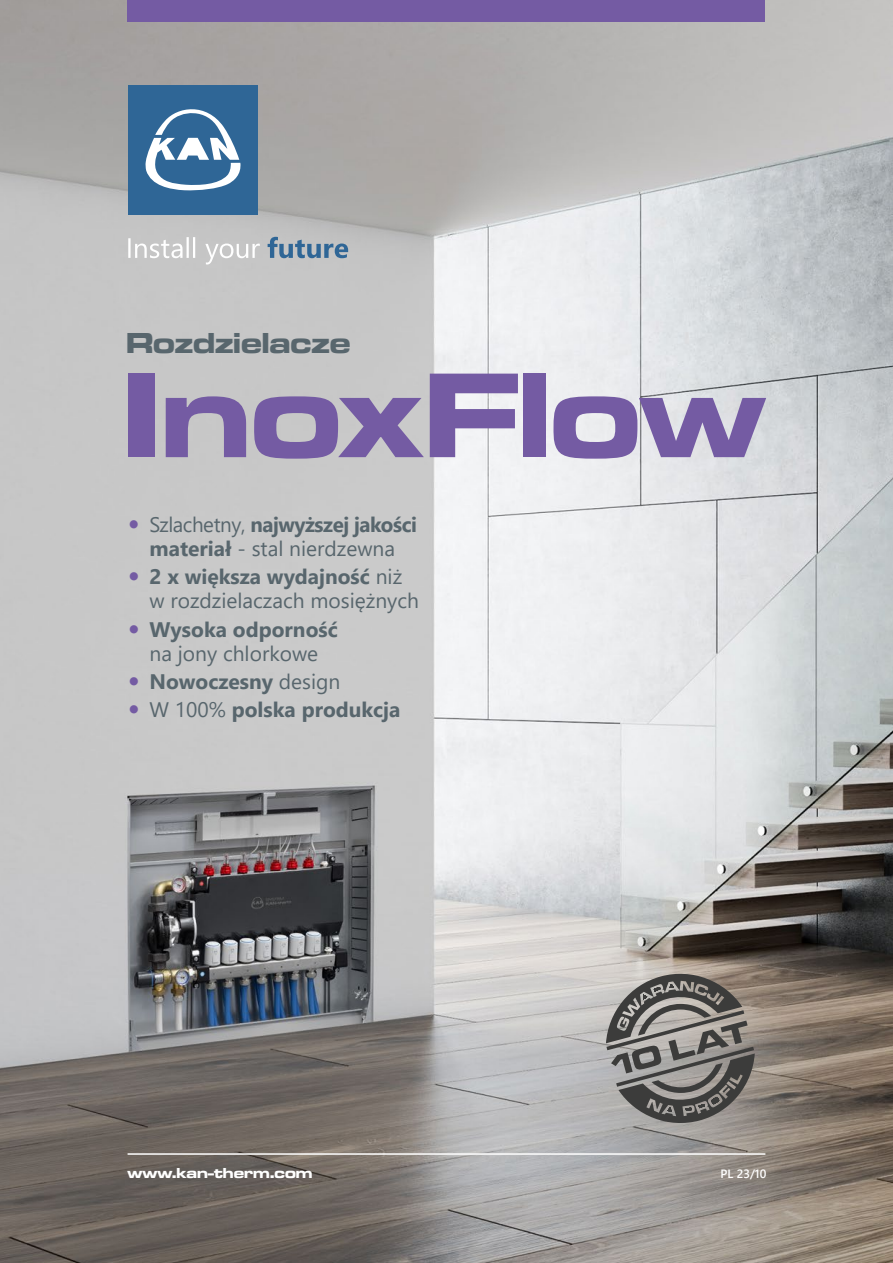
<style>
.page{position:relative;width:893px;height:1263px;background:#fff}
.page>*{position:absolute;margin:0;border:0;box-sizing:border-box;transform-origin:0 0}
.t1{font:125.25px "Microgramma D Bol Ext";color:#745ba3}
.t2{font:30px "Microgramma D Bol Ext";color:#58666d}
.t3{font:21px/24px "Segoe UI";color:#58666d}
.t4{font:700 21px "Segoe UI";color:#58666d}
.t5{font:15px "Microgramma D Bol Ext";color:#fff}
.t6{font:600 12px "Segoe UI";color:#fff}
.s1{font-weight:700}
</style>
<div class="page">
<img style="left:0;top:0;width:893px;height:1263px">
<svg style="left:606px;top:968px;width:149px;height:161px;background:#84807d"></svg>
<div style="left:128px;top:0;width:637px;height:21px;background:#745ba3"></div>
<hr style="left:128px;top:1153px;width:637px;height:2px;background:#fff">
<div style="left:128px;top:85px;width:130px;height:130px;background:#2f6696"></div>
<svg style="left:145px;top:109px;width:96px;height:82px"></svg>
<svg style="left:268px;top:237px;width:80px;height:21px;background:#869db0"></svg>
<svg style="left:128px;top:237px;width:132px;height:27px"></svg>
<svg style="left:130px;top:520px;width:8px;height:8px"></svg>
<svg style="left:130px;top:572px;width:8px;height:9px"></svg>
<svg style="left:130px;top:625px;width:8px;height:8px"></svg>
<svg style="left:130px;top:677px;width:8px;height:8px"></svg>
<svg style="left:130px;top:705px;width:8px;height:8px"></svg>
<h2 class="t2" style="left:126px;top:323px;width:226px">Rozdzielacze</h2>
<h1 class="t1" style="left:122px;top:330px;width:644px">InoxFlow</h1>
<p class="t3" style="left:150px;top:511px;width:269px">Szlachetny, <span class="s1">najwyższej jakości materiał</span> - stal nierdzewna</p>
<p class="t3" style="left:150px;top:563px;width:271px"><span class="s1">2 x większa wydajność</span> niż w rozdzielaczach mosiężnych</p>
<p class="t4" style="left:150px;top:609px;width:190px">Wysoka odporność</p>
<p class="t3" style="left:150px;top:637px;width:252px;line-height:28.2px">na jony chlorkowe<br><span class="s1">Nowoczesny</span> design<br>W 100% <span class="s1">polska produkcja</span></p>
<p class="t5" style="left:128px;top:1163px;width:186px">www.kan-therm.com</p>
<p class="t6" style="left:720px;top:1162px;width:47px">PL 23/10</p>
</div>
